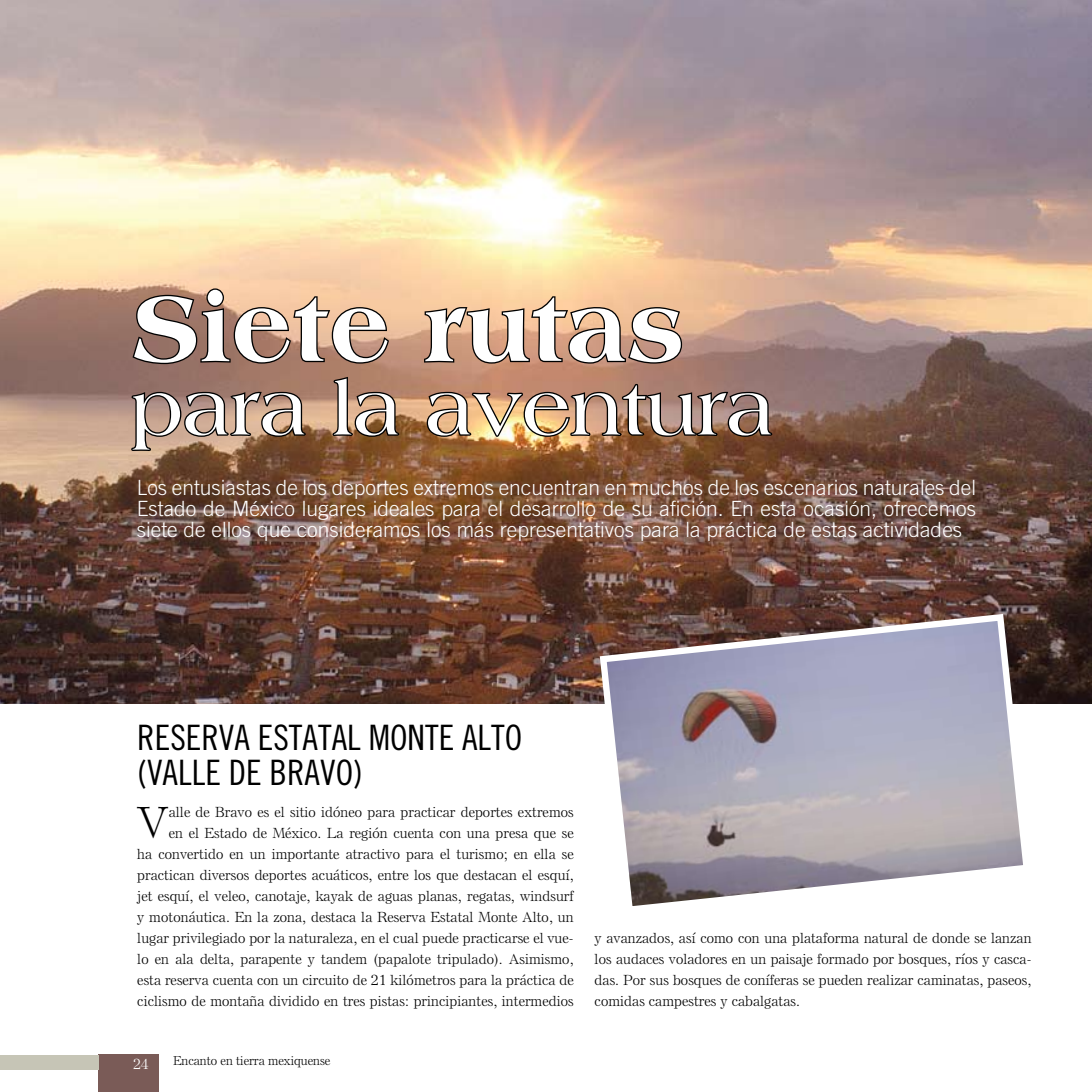
<style>
.page{position:relative;width:1092px;height:1092px;background:#fff}
.page>*{position:absolute;margin:0;border:0;box-sizing:border-box;transform-origin:0 0}
.t1{font:800 98px "Americana LT";color:#fff}
.t2{font:700 77px "Americana LT";color:#fff}
.t3{font:300 43.05px "Else NPLLT";color:#000}
.t4{font:35px/35px "Trade Gothic LT Cond Eighteen";color:#000}
.t5{font:300 21px/21px "Trade Gothic LT";color:#fff;text-align:justify}
.t6{font:300 14px/21px "Else NPLLT";letter-spacing:.01em;color:#000;text-align:right}
.t7{font:300 14px "Else NPLLT";color:#fff}
.t8{font:300 12.25px "Else NPLLT";color:#000}
</style>
<div class="page">
<div style="left:98px;top:1054px;width:61px;height:37px;background:#7a5b57"></div>
<div style="left:0;top:1054px;width:98px;height:15px;background:#c6c5b6"></div>
<img style="left:0;top:0;width:1091px;height:703px">
<svg style="left:596px;top:610px;width:437px;height:296px;background:#aba5af"></svg>
<svg style="left:131px;top:287px;width:259px;height:78px;background:#a07d69"></svg>
<svg style="left:422px;top:295px;width:261px;height:70px;background:#b58d71"></svg>
<svg style="left:130px;top:390px;width:177px;height:62px;background:#8c705e"></svg>
<svg style="left:331px;top:375px;width:69px;height:63px;background:#8e6c54"></svg>
<img style="left:425px;top:382px;width:348px;height:56px">
<h1 class="t1" style="left:131px;top:270px;width:553px">Siete rutas</h1>
<h2 class="t2" style="left:131px;top:365px;width:643px">para la aventura</h2>
<p class="t5" style="left:137px;top:477px;width:840px">Los entusiastas de los deportes extremos encuentran en muchos de los escenarios naturales del Estado de México lugares ideales para el desarrollo de su afición. En esta ocasión, ofrecemos siete de ellos que consideramos los más representativos para la práctica de estas actividades</p>
<h3 class="t4" style="left:137px;top:720px;width:386px">RESERVA ESTATAL MONTE ALTO (VALLE DE BRAVO)</h3>
<h3 class="t3" style="left:137px;top:796px;width:33px">V</h3>
<p class="t6" style="left:137px;top:801px;width:438px">alle de Bravo es el sitio idóneo para practicar deportes extremos<br>en el Estado de México. La región cuenta con una presa que se<br>ha convertido en un importante atractivo para el turismo; en ella se practican diversos deportes acuáticos, entre los que destacan el esquí, jet esquí, el veleo, canotaje, kayak de aguas planas, regatas, windsurf y motonáutica. En la zona, destaca la Reserva Estatal Monte Alto, un lugar privilegiado por la naturaleza, en el cual puede practicarse el vue&shy;lo en ala delta, parapente y tandem (papalote tripulado). Asimismo, esta reserva cuenta con un circuito de 21 kilómetros para la práctica de ciclismo de montaña dividido en tres pistas: principiantes, intermedios</p>
<p class="t7" style="left:133px;top:1055px;width:17px">24</p>
<p class="t8" style="left:173px;top:1052px;width:158px">Encanto en tierra mexiquense</p>
<p class="t6" style="left:594px;top:927px;width:438px;text-align:justify">y avanzados, así como con una plataforma natural de donde se lanzan los audaces voladores en un paisaje formado por bosques, ríos y casca&shy;das. Por sus bosques de coníferas se pueden realizar caminatas, paseos, comidas campestres y cabalgatas.</p>
</div>
